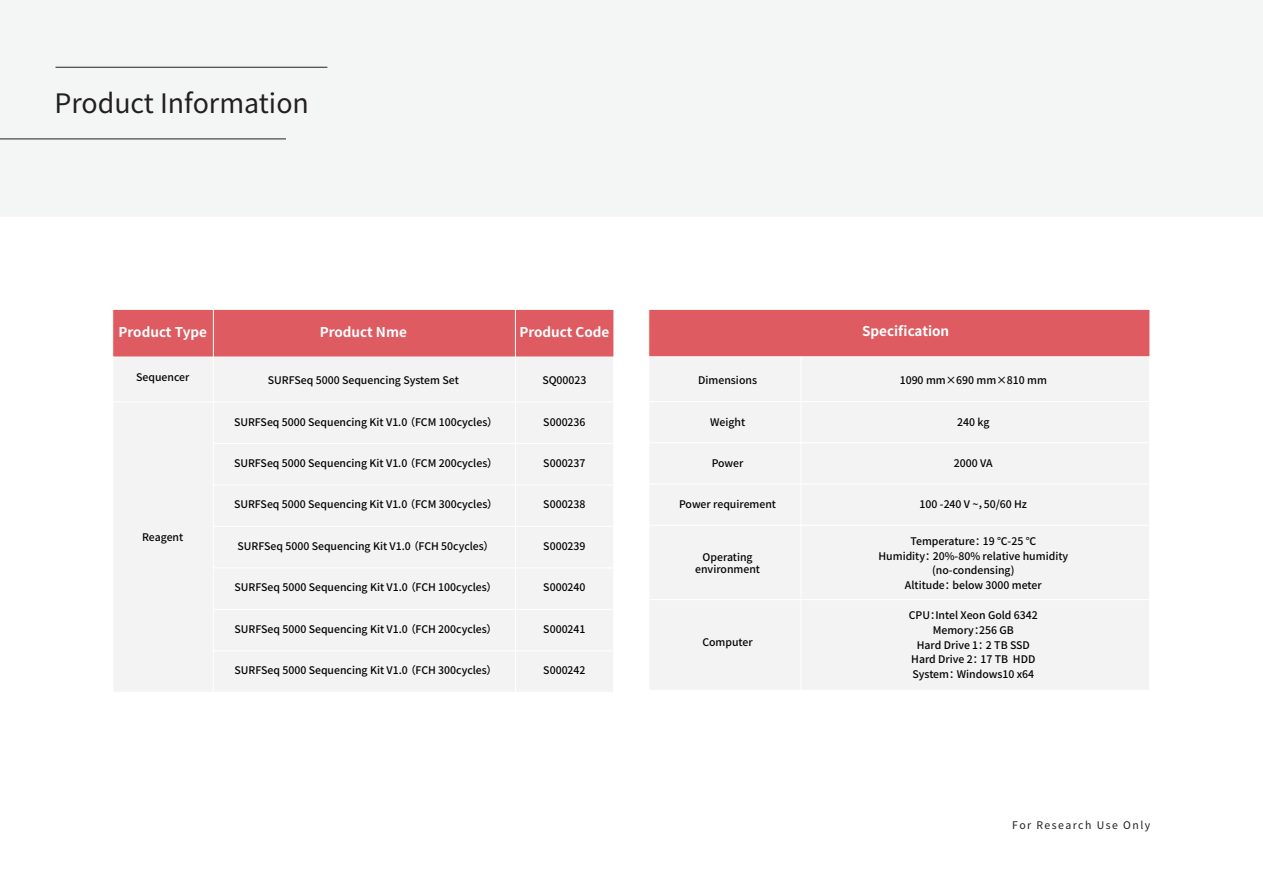
<style>
.page{position:relative;width:1263px;height:893px;background:#f4f6f6}
.page>*{position:absolute;margin:0;border:0;box-sizing:border-box;transform-origin:0 0}
.t1{font:26.85px "Source Han Sans SC";color:#231f20}
.t2{font:700 13.5px "Source Han Sans SC";color:#fff}
.t3{font:500 10.5px/14.7px "Source Han Sans SC";color:#030303;text-align:center}
.t4{font:10.5px "Source Han Sans SC";letter-spacing:.14em;color:#231f20}
</style>
<div class="page">
<div style="left:0;top:217px;width:1263px;height:676px;background:#fff"></div>
<hr style="left:55px;top:67px;width:272px;height:1px;background:#231f20">
<hr style="left:0;top:138px;width:286px;height:1px;background:#231f20">
<div style="left:112px;top:309px;width:502px;height:384px;background:#f3f3f3;border:1px solid #fff"></div>
<hr style="left:213px;top:484px;width:401px;height:1px;background:#fff">
<hr style="left:213px;top:443px;width:401px;height:1px;background:#fff">
<hr style="left:113px;top:401px;width:501px;height:1px;background:#fff">
<hr style="left:213px;top:526px;width:401px;height:1px;background:#fff">
<div style="left:112px;top:309px;width:502px;height:48px;background:#de5b61;border:1px solid #fefcfc"></div>
<hr style="left:213px;top:567px;width:401px;height:1px;background:#fff">
<hr style="left:213px;top:609px;width:401px;height:1px;background:#fff">
<hr style="left:213px;top:650px;width:401px;height:1px;background:#fff">
<hr style="left:113px;top:692px;width:501px;height:1px;background:#fff">
<hr style="left:213px;top:309px;width:1px;height:383px;background:#fff">
<hr style="left:515px;top:309px;width:1px;height:383px;background:#fff">
<div style="left:648px;top:309px;width:502px;height:382px;background:#f3f3f3;border:1px solid #fff"></div>
<hr style="left:649px;top:483px;width:501px;height:1px;background:#fff">
<hr style="left:649px;top:442px;width:501px;height:1px;background:#fff">
<hr style="left:649px;top:401px;width:501px;height:1px;background:#fff">
<hr style="left:649px;top:525px;width:501px;height:1px;background:#fff">
<div style="left:648px;top:309px;width:502px;height:48px;background:#de5b61;border:1px solid #fefcfc"></div>
<hr style="left:649px;top:599px;width:501px;height:1px;background:#fff">
<hr style="left:649px;top:690px;width:501px;height:1px;background:#fff">
<hr style="left:800px;top:357px;width:1px;height:333px;background:#fff">
<h1 class="t1" style="left:54px;top:89px;width:256px">Product Information</h1>
<p class="t2" style="left:119px;top:324px;width:90px">Product Type</p>
<p class="t2" style="left:862px;top:324px;width:89px">Specification</p>
<p class="t3" style="left:698px;top:373px;width:60px">Dimensions</p>
<p class="t3" style="left:710px;top:414px;width:37px">Weight</p>
<p class="t3" style="left:712px;top:456px;width:33px">Power</p>
<p class="t3" style="left:679px;top:497px;width:99px">Power requirement</p>
<p class="t2" style="left:320px;top:324px;width:89px">Product Nme</p>
<p class="t2" style="left:519px;top:324px;width:92px">Product Code</p>
<p class="t3" style="left:136px;top:370px;width:55px">Sequencer</p>
<p class="t3" style="left:268px;top:373px;width:193px">SURFSeq 5000 Sequencing System Set</p>
<p class="t3" style="left:234px;top:414px;width:265px">SURFSeq 5000 Sequencing Kit V1.0 （FCM 100cycles）</p>
<p class="t3" style="left:234px;top:456px;width:265px">SURFSeq 5000 Sequencing Kit V1.0 （FCM 200cycles）</p>
<p class="t3" style="left:234px;top:497px;width:265px">SURFSeq 5000 Sequencing Kit V1.0 （FCM 300cycles）</p>
<p class="t3" style="left:237px;top:539px;width:258px">SURFSeq 5000 Sequencing Kit V1.0 （FCH 50cycles）</p>
<p class="t3" style="left:234px;top:580px;width:264px">SURFSeq 5000 Sequencing Kit V1.0 （FCH 100cycles）</p>
<p class="t3" style="left:234px;top:621px;width:264px">SURFSeq 5000 Sequencing Kit V1.0 （FCH 200cycles）</p>
<p class="t3" style="left:234px;top:663px;width:264px">SURFSeq 5000 Sequencing Kit V1.0 （FCH 300cycles）</p>
<p class="t3" style="left:900px;top:373px;width:149px">1090 mm×690 mm×810 mm</p>
<p class="t3" style="left:957px;top:414px;width:34px">240 kg</p>
<p class="t3" style="left:954px;top:456px;width:40px">2000 VA</p>
<p class="t3" style="left:919px;top:497px;width:109px">100 -240 V ~，50/60 Hz</p>
<p class="t3" style="left:542px;top:373px;width:46px">SQ00023</p>
<p class="t3" style="left:543px;top:414px;width:44px">S000236</p>
<p class="t3" style="left:543px;top:456px;width:44px">S000237</p>
<p class="t3" style="left:543px;top:497px;width:44px">S000238</p>
<p class="t3" style="left:543px;top:539px;width:44px">S000239</p>
<p class="t3" style="left:543px;top:580px;width:44px">S000240</p>
<p class="t3" style="left:543px;top:622px;width:44px">S000241</p>
<p class="t3" style="left:543px;top:663px;width:44px">S000242</p>
<p class="t3" style="left:142px;top:530px;width:43px">Reagent</p>
<p class="t3" style="left:878px;top:534px;width:191px">Temperature：19 ℃-25 ℃<br>Humidity：20%-80% relative humidity (no-condensing)<br>Altitude：below 3000 meter</p>
<p class="t3" style="left:909px;top:608px;width:131px">CPU：Intel Xeon Gold 6342<br>Memory：256 GB<br>Hard Drive 1：2 TB SSD<br>Hard Drive 2：17 TB HDD<br>System：Windows10 x64</p>
<p class="t3" style="left:695px;top:551px;width:66px;line-height:11.7px">Operating environment</p>
<p class="t3" style="left:702px;top:635px;width:52px">Computer</p>
<p class="t4" style="left:1012px;top:819px;width:139px">For Research Use Only</p>
</div>
